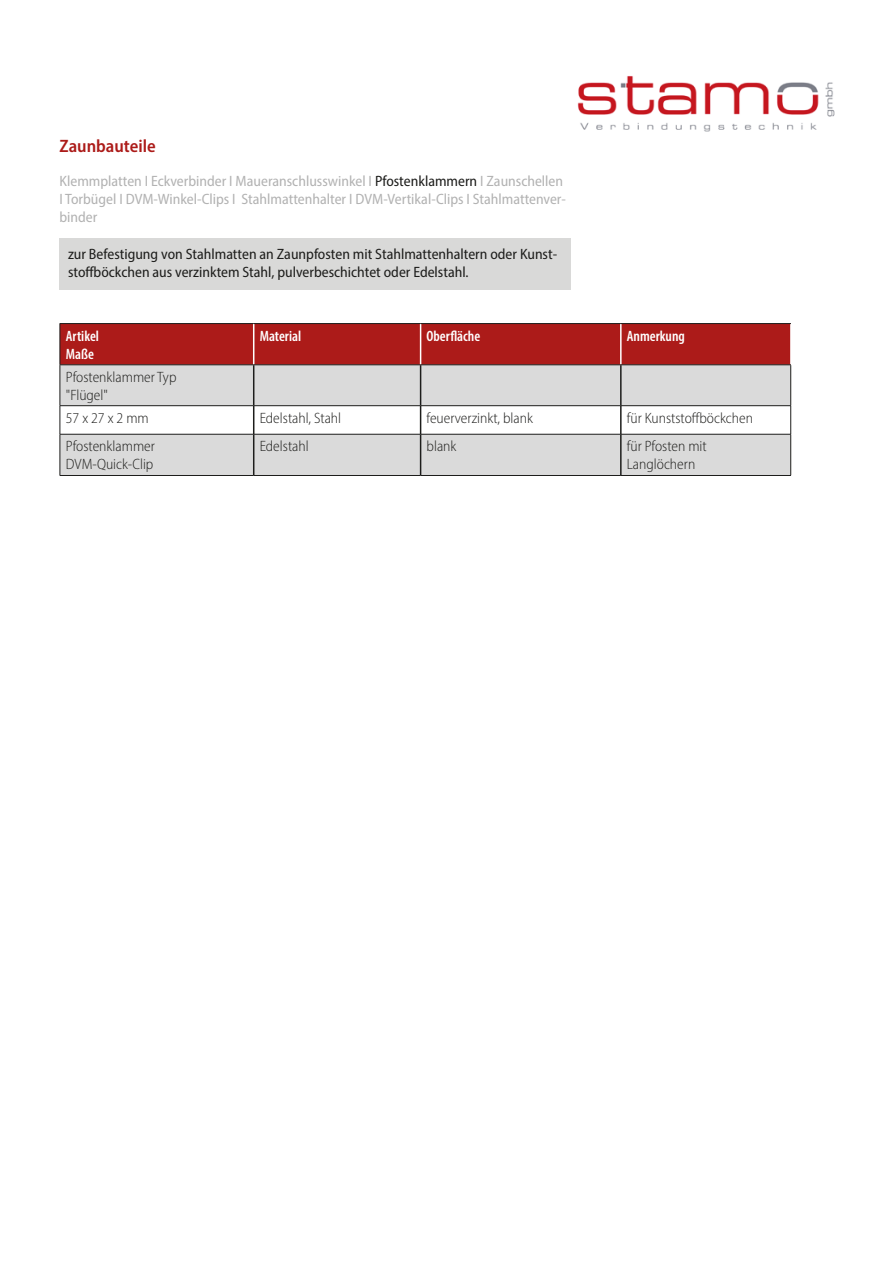
<style>
.page{position:relative;width:893px;height:1263px;background:#fff}
.page>*{position:absolute;margin:0;border:0;box-sizing:border-box;transform-origin:0 0}
.t1{font:600 semi-condensed 18px "Myriad Pro";color:#ac1b19}
.t2{font:semi-condensed 15px/18px "Myriad Pro";color:#b2b2b2}
.t3{font:300 semi-condensed 15px "Myriad Pro";color:#1d1d1b}
.t4{font:semi-condensed 15px/18px "Myriad Pro";color:#1d1d1b}
.t5{font:600 condensed 15px "Myriad Pro";color:#fff}
.s1{color:#1d1d1b}
</style>
<div class="page">
<img style="left:577px;top:76px;width:258px;height:56px">
<div style="left:61px;top:324px;width:729px;height:40px;background:#ac1b19"></div>
<svg style="left:61px;top:365px;width:729px;height:110px;fill:#dadada"></svg>
<hr style="left:60px;top:365px;width:1px;height:40px;background:#1d1d1b">
<hr style="left:790px;top:365px;width:1px;height:40px;background:#1d1d1b">
<hr style="left:60px;top:405px;width:194px;height:1px;background:#1d1d1b">
<svg style="left:60px;top:406px;width:1px;height:28px"></svg>
<hr style="left:254px;top:405px;width:167px;height:1px;background:#1d1d1b">
<hr style="left:421px;top:405px;width:200px;height:1px;background:#1d1d1b">
<hr style="left:621px;top:405px;width:170px;height:1px;background:#1d1d1b">
<svg style="left:790px;top:406px;width:1px;height:28px"></svg>
<hr style="left:60px;top:434px;width:194px;height:1px;background:#1d1d1b">
<hr style="left:60px;top:434px;width:1px;height:41px;background:#1d1d1b">
<hr style="left:254px;top:434px;width:167px;height:1px;background:#1d1d1b">
<hr style="left:421px;top:434px;width:200px;height:1px;background:#1d1d1b">
<hr style="left:621px;top:434px;width:170px;height:1px;background:#1d1d1b">
<hr style="left:790px;top:434px;width:1px;height:41px;background:#1d1d1b">
<hr style="left:60px;top:475px;width:194px;height:1px;background:#1d1d1b">
<hr style="left:254px;top:475px;width:167px;height:1px;background:#1d1d1b">
<hr style="left:421px;top:475px;width:200px;height:1px;background:#1d1d1b">
<hr style="left:621px;top:475px;width:170px;height:1px;background:#1d1d1b">
<hr style="left:253px;top:365px;width:1px;height:40px;background:#1d1d1b">
<hr style="left:420px;top:365px;width:1px;height:40px;background:#1d1d1b">
<hr style="left:620px;top:365px;width:2px;height:40px;background:#1d1d1b">
<svg style="left:253px;top:406px;width:1px;height:28px"></svg>
<svg style="left:420px;top:406px;width:1px;height:28px"></svg>
<hr style="left:620px;top:406px;width:2px;height:28px;background:#1d1d1b">
<hr style="left:253px;top:434px;width:1px;height:41px;background:#1d1d1b">
<hr style="left:420px;top:434px;width:1px;height:41px;background:#1d1d1b">
<hr style="left:620px;top:434px;width:2px;height:41px;background:#1d1d1b">
<hr style="left:253px;top:324px;width:1px;height:40px;background:#fff">
<hr style="left:420px;top:324px;width:1px;height:40px;background:#fff">
<hr style="left:620px;top:324px;width:2px;height:40px;background:#fff">
<hr style="left:60px;top:323px;width:194px;height:1px;background:#1d1d1b">
<hr style="left:60px;top:324px;width:1px;height:40px;background:#1d1d1b">
<hr style="left:254px;top:323px;width:167px;height:1px;background:#1d1d1b">
<hr style="left:421px;top:323px;width:200px;height:1px;background:#1d1d1b">
<hr style="left:621px;top:323px;width:170px;height:1px;background:#1d1d1b">
<hr style="left:60px;top:364px;width:194px;height:1px;background:#1d1d1b">
<hr style="left:254px;top:364px;width:167px;height:1px;background:#1d1d1b">
<hr style="left:421px;top:364px;width:200px;height:1px;background:#1d1d1b">
<hr style="left:621px;top:364px;width:170px;height:1px;background:#1d1d1b">
<div style="left:60px;top:239px;width:511px;height:51px;background:#d9d9d8"></div>
<p class="t1" style="left:60px;top:135px;width:98px">Zaunbauteile</p>
<p class="t2" style="left:60px;top:171px;width:508px">Klemmplatten I Eckverbinder I Maueranschlusswinkel I <span class="s1">Pfostenklammern</span> I Zaunschellen<br>I Torbügel I DVM-Winkel-Clips I Stahlmattenhalter I DVM-Vertikal-Clips I Stahlmattenver&shy;binder</p>
<p class="t4" style="left:68px;top:244px;width:491px">zur Befestigung von Stahlmatten an Zaunpfosten mit Stahlmattenhaltern oder Kunst&shy;stoffböckchen aus verzinktem Stahl, pulverbeschichtet oder Edelstahl.</p>
<p class="t5" style="left:66px;top:327px;width:35px">Artikel</p>
<p class="t5" style="left:66px;top:345px;width:30px">Maße</p>
<p class="t5" style="left:260px;top:327px;width:43px">Material</p>
<p class="t5" style="left:427px;top:327px;width:55px">Oberfläche</p>
<p class="t5" style="left:627px;top:327px;width:60px">Anmerkung</p>
<p class="t3" style="left:66px;top:368px;width:112px">Pfostenklammer Typ</p>
<p class="t3" style="left:66px;top:386px;width:44px">"Flügel"</p>
<p class="t3" style="left:66px;top:409px;width:84px">57 x 27 x 2 mm</p>
<p class="t3" style="left:260px;top:409px;width:83px">Edelstahl, Stahl</p>
<p class="t3" style="left:427px;top:409px;width:108px">feuerverzinkt, blank</p>
<p class="t3" style="left:627px;top:409px;width:128px">für Kunststoffböckchen</p>
<p class="t3" style="left:66px;top:437px;width:91px">Pfostenklammer</p>
<p class="t3" style="left:66px;top:455px;width:89px">DVM-Quick-Clip</p>
<p class="t3" style="left:260px;top:437px;width:51px">Edelstahl</p>
<p class="t3" style="left:427px;top:437px;width:31px">blank</p>
<p class="t3" style="left:627px;top:437px;width:81px">für Pfosten mit</p>
<p class="t3" style="left:627px;top:455px;width:70px">Langlöchern</p>
</div>
